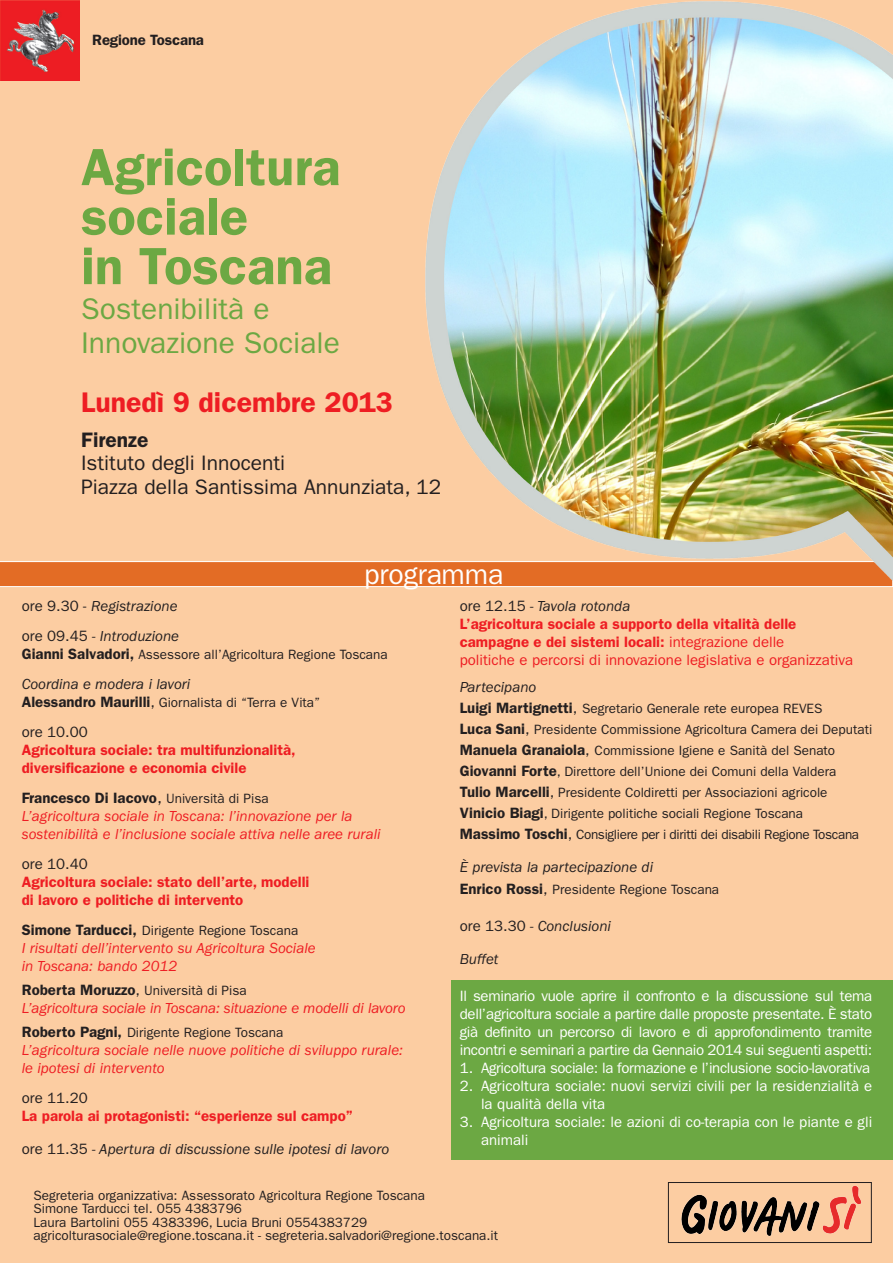
<style>
.page{position:relative;width:893px;height:1263px;background:#fccda2}
.page>*{position:absolute;margin:0;border:0;box-sizing:border-box;transform-origin:0 0}
.Normale{font:600 52.5px "ITC Franklin Gothic Std";color:#6ca843}
.Normale-2{font:30px "ITC Franklin Gothic Std";color:#6ca843}
.Normale-3{font:600 28.5px "ITC Franklin Gothic Std";color:#ee1d23}
.Normale-4{font:28.5px "Franklin Gothic";letter-spacing:-.01em;color:#fff}
.Normale-5{font:21px "ITC Franklin Gothic Std";color:#231f20}
.Normale-6{font:600 21px "ITC Franklin Gothic Std";color:#231f20}
.List_Paragraph{font:15px/18px "ITC Franklin Gothic Std";color:#fff}
.List_Paragraph-2{font:italic 15px "ITC Franklin Gothic Std";color:#ee1d23}
.t1{font:600 15px "ITC Franklin Gothic Std";color:#ee1d23}
.t2{font:italic 15px "ITC Franklin Gothic Std";color:#231f20}
.List_Paragraph-3{font:15px "ITC Franklin Gothic Std";letter-spacing:-.025em;color:#fff}
.t3{font:15px "ITC Franklin Gothic Std";color:#ee1d23}
.List_Paragraph-4{font:600 15px "ITC Franklin Gothic Std";color:#231f20}
.t4{font:15px "ITC Franklin Gothic Std";color:#231f20}
.t5{font:600 15px "Franklin Gothic";letter-spacing:-.01em;color:#231f20}
.Normale-7{font:13.5px "ITC Franklin Gothic Std";color:#231f20}
.List_Paragraph-5{font:13.5px "ITC Franklin Gothic Std";color:#231f20}
.Normale-8{font:13.5px "ITC Franklin Gothic Std";letter-spacing:-.025em;color:#231f20}
.s1{font-style:normal}
.s2{font-weight:600;font-size:15px}
.s3{font-size:15px}
.s4{font-weight:400;font-size:16.5px}
.s5{font-weight:400;font-size:13.5px}
.s6{font-weight:400}
</style>
<div class="page">
<svg style="left:0;top:561px;width:893px;height:26px;background:#e57a3a"></svg>
<img style="left:0;top:0;width:80px;height:80px">
<div style="left:452px;top:980px;width:441px;height:179px;background:#6ca843"></div>
<img style="left:420px;top:1px;width:473px;height:582px">
<img style="left:681px;top:1186px;width:180px;height:50px">
<div style="left:668px;top:1182px;width:204px;height:61px;border:1px solid #231f20"></div>
<p class="t5" style="left:92px;top:31px;width:113px">Regione Toscana</p>
<p class="Normale" style="left:81px;top:136px;width:261px">Agricoltura</p>
<p class="Normale" style="left:81px;top:186px;width:168px">sociale</p>
<p class="Normale" style="left:81px;top:235px;width:252px">in Toscana</p>
<p class="Normale-2" style="left:81px;top:291px;width:190px">Sostenibilità e</p>
<p class="Normale-2" style="left:81px;top:326px;width:260px">Innovazione Sociale</p>
<p class="Normale-3" style="left:81px;top:385px;width:313px">Lunedì 9 dicembre 2013</p>
<p class="Normale-6" style="left:81px;top:427px;width:69px">Firenze</p>
<p class="Normale-5" style="left:81px;top:451px;width:206px">Istituto degli Innocenti</p>
<p class="Normale-5" style="left:81px;top:474px;width:362px">Piazza della Santissima Annunziata, 12</p>
<p class="Normale-4" style="left:364px;top:558px;width:140px">programma</p>
<p class="t2" style="left:22px;top:598px;width:157px"><span class="s1">ore 9.30 -</span> Registrazione</p>
<p class="t2" style="left:22px;top:628px;width:159px"><span class="s1">ore 09.45</span> - Introduzione</p>
<p class="Normale-7" style="left:22px;top:647px;width:368px"><span class="s2">Gianni Salvadori,</span> Assessore all’Agricoltura Regione Toscana</p>
<p class="t2" style="left:22px;top:676px;width:170px">Coordina e modera i lavori</p>
<p class="Normale-7" style="left:22px;top:695px;width:300px"><span class="s2">Alessandro Maurilli</span><span class="s3">,</span> Giornalista di “Terra e Vita”</p>
<p class="t4" style="left:22px;top:723px;width:67px">ore 10.00</p>
<p class="t1" style="left:22px;top:741px;width:275px">Agricoltura sociale: tra multifunzionalità,</p>
<p class="t1" style="left:22px;top:759px;width:226px">diversificazione e economia civile</p>
<p class="List_Paragraph-4" style="left:22px;top:789px;width:248px">Francesco Di Iacovo<span class="s4">,</span> <span class="s5">Università di Pisa</span></p>
<p class="List_Paragraph-2" style="left:22px;top:808px;width:332px">L’agricoltura sociale in Toscana: l’innovazione per la</p>
<p class="List_Paragraph-2" style="left:22px;top:826px;width:360px">sostenibilità e l’inclusione sociale attiva nelle aree rurali</p>
<p class="t4" style="left:22px;top:855px;width:67px">ore 10.40</p>
<p class="t1" style="left:22px;top:873px;width:289px">Agricoltura sociale: stato dell’arte, modelli</p>
<p class="t1" style="left:22px;top:891px;width:223px">di lavoro e politiche di intervento</p>
<p class="List_Paragraph-5" style="left:22px;top:923px;width:278px"><span class="s2">Simone Tarducci,</span> Dirigente Regione Toscana</p>
<p class="List_Paragraph-2" style="left:22px;top:940px;width:295px">I risultati dell’intervento su Agricoltura Sociale</p>
<p class="List_Paragraph-2" style="left:22px;top:958px;width:157px">in Toscana: bando 2012</p>
<p class="List_Paragraph-5" style="left:22px;top:983px;width:226px"><span class="s2">Roberta Moruzzo</span><span class="s3">,</span> Università di Pisa</p>
<p class="List_Paragraph-2" style="left:22px;top:1000px;width:385px">L’agricoltura sociale in Toscana: situazione e modelli di lavoro</p>
<p class="List_Paragraph-5" style="left:22px;top:1025px;width:263px"><span class="s2">Roberto Pagni,</span> Dirigente Regione Toscana</p>
<p class="List_Paragraph-2" style="left:22px;top:1042px;width:383px">L’agricoltura sociale nelle nuove politiche di sviluppo rurale:</p>
<p class="List_Paragraph-2" style="left:22px;top:1060px;width:144px">le ipotesi di intervento</p>
<p class="t4" style="left:22px;top:1089px;width:67px">ore 11.20</p>
<p class="t1" style="left:22px;top:1107px;width:333px">La parola ai protagonisti: “esperienze sul campo”</p>
<p class="t2" style="left:22px;top:1141px;width:369px"><span class="s1">ore 11.35</span> - Apertura di discussione sulle ipotesi di lavoro</p>
<p class="t2" style="left:460px;top:598px;width:172px"><span class="s1">ore 12.15</span> - Tavola rotonda</p>
<p class="t1" style="left:460px;top:615px;width:338px">L’agricoltura sociale a supporto della vitalità delle</p>
<p class="t1" style="left:460px;top:633px;width:326px">campagne e dei sistemi locali: <span class="s6">integrazione delle</span></p>
<p class="t3" style="left:460px;top:651px;width:395px">politiche e percorsi di innovazione legislativa e organizzativa</p>
<p class="t2" style="left:460px;top:679px;width:78px">Partecipano</p>
<p class="Normale-7" style="left:460px;top:701px;width:364px"><span class="s2">Luigi Martignetti</span><span class="s3">,</span> Segretario Generale rete europea REVES</p>
<p class="Normale-7" style="left:460px;top:722px;width:414px"><span class="s2">Luca Sani</span><span class="s3">,</span> Presidente Commissione Agricoltura Camera dei Deputati</p>
<p class="Normale-7" style="left:460px;top:743px;width:377px"><span class="s2">Manuela Granaiola</span><span class="s3">,</span> Commissione Igiene e Sanità del Senato</p>
<p class="Normale-7" style="left:460px;top:764px;width:378px"><span class="s2">Giovanni Forte</span>, Direttore dell’Unione dei Comuni della Valdera</p>
<p class="Normale-7" style="left:460px;top:785px;width:369px"><span class="s2">Tulio Marcelli</span><span class="s3">,</span> Presidente Coldiretti per Associazioni agricole</p>
<p class="Normale-7" style="left:460px;top:806px;width:345px"><span class="s2">Vinicio Biagi</span>, Dirigente politiche sociali Regione Toscana</p>
<p class="Normale-8" style="left:460px;top:827px;width:401px"><span class="s2">Massimo Toschi</span><span class="s3">,</span> Consigliere per i diritti dei disabili Regione Toscana</p>
<p class="t2" style="left:460px;top:859px;width:195px">È prevista la partecipazione di</p>
<p class="Normale-7" style="left:460px;top:882px;width:261px"><span class="s2">Enrico Rossi</span><span class="s3">,</span> Presidente Regione Toscana</p>
<p class="t2" style="left:460px;top:917px;width:153px"><span class="s1">ore 13.30</span> - Conclusioni</p>
<p class="t2" style="left:460px;top:950px;width:40px">Buffet</p>
<p class="List_Paragraph" style="left:460px;top:987px;width:414px;text-align:justify">Il seminario vuole aprire il confronto e la discussione sul tema dell’agricoltura sociale a partire dalle proposte presentate. È stato già definito un percorso di lavoro e di approfondimento tramite incontri e seminari a partire da Gennaio 2014 sui seguenti aspetti:</p>
<p class="List_Paragraph-3" style="left:460px;top:1059px;width:412px">1. Agricoltura sociale: la formazione e l’inclusione socio-lavorativa</p>
<p class="List_Paragraph" style="left:481px;top:1077px;width:393px;text-indent:-21px">2. Agricoltura sociale: nuovi servizi civili per la residenzialità e la qualità della vita</p>
<p class="List_Paragraph" style="left:481px;top:1113px;width:393px;text-indent:-21px">3. Agricoltura sociale: le azioni di co-terapia con le piante e gli animali</p>
<p class="Normale-7" style="left:34px;top:1187px;width:393px">Segreteria organizzativa: Assessorato Agricoltura Regione Toscana</p>
<p class="Normale-7" style="left:34px;top:1201px;width:210px">Simone Tarducci tel. 055 4383796</p>
<p class="Normale-7" style="left:34px;top:1214px;width:335px">Laura Bartolini 055 4383396, Lucia Bruni 0554383729</p>
<p class="Normale-7" style="left:34px;top:1228px;width:466px">agricolturasociale@regione.toscana.it - segreteria.salvadori@regione.toscana.it</p>
</div>
